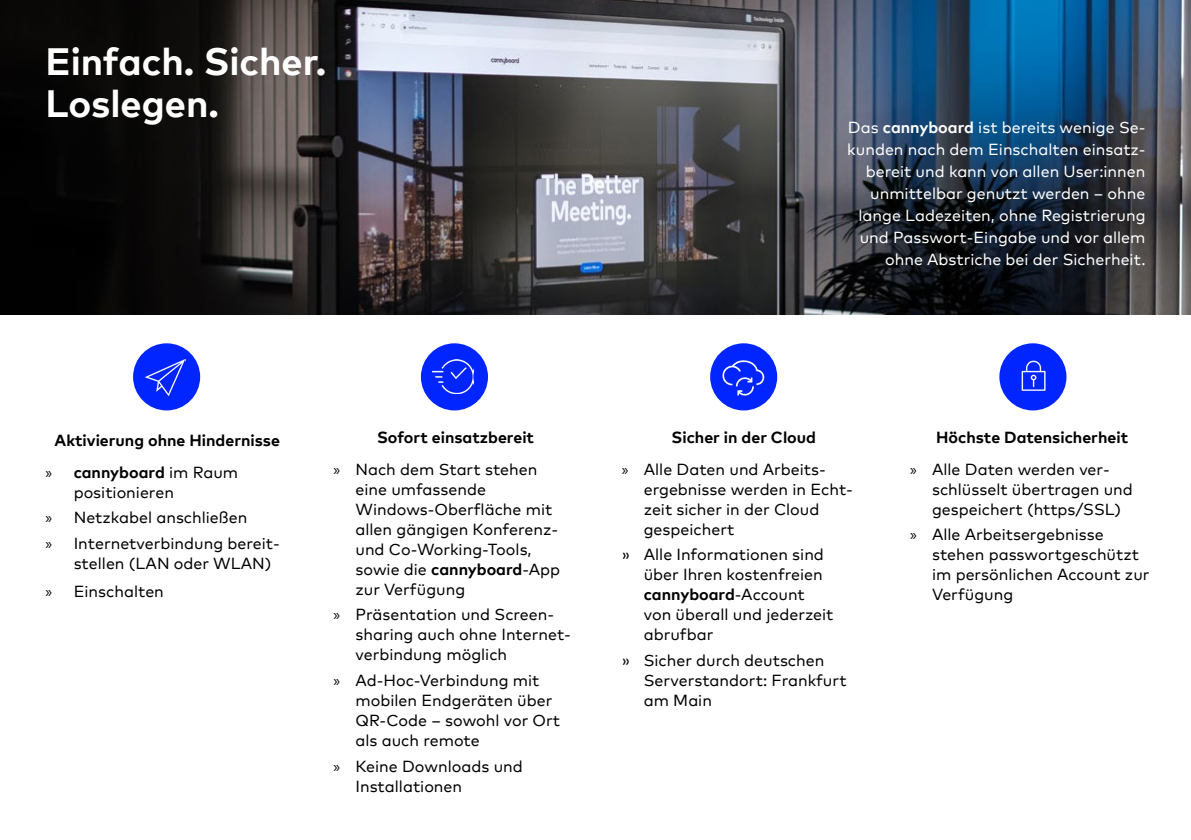
<style>
.page{position:relative;width:1191px;height:840px;background:#fff}
.page>*{position:absolute;margin:0;border:0;box-sizing:border-box;transform-origin:0 0}
.t1{font:700 38px/42px "Mark Pro";color:#fff}
.t2{font:16px/20px "Mark Pro";color:#000}
.t3{font:16px/22px "Mark Pro";color:#fff;text-align:right}
.t4{font:700 16px/31.4px "Mark Pro";color:#000}
.s1{font-weight:700}
.s2{font-family:"Myriad Pro";font-weight:400}
.s3{font-weight:400}
.s4{font-family:"Myriad Pro"}
</style>
<div class="page">
<img style="left:0;top:0;width:1191px;height:315px">
<div style="left:133px;top:343px;width:67px;height:67px;background:#0025ff;border-radius:50%"></div>
<img style="left:145px;top:359px;width:40px;height:37px">
<div style="left:710px;top:343px;width:67px;height:67px;background:#0025ff;border-radius:50%"></div>
<img style="left:717px;top:353px;width:51px;height:48px">
<div style="left:421px;top:343px;width:67px;height:67px;background:#0025ff;border-radius:50%"></div>
<img style="left:432px;top:359px;width:41px;height:35px">
<div style="left:999px;top:343px;width:67px;height:67px;background:#0025ff;border-radius:50%"></div>
<img style="left:1021px;top:358px;width:25px;height:33px">
<h1 class="t1" style="left:45px;top:38px;width:282px">Einfach. Sicher.<br>Loslegen.</h1>
<p class="t3" style="left:847px;top:115px;width:300px">Das <span class="s1">cannyboard</span> ist bereits wenige Se&shy;kunden nach dem Einschalten einsatz&shy;bereit und kann von allen User:innen unmittelbar genutzt werden – ohne lange Ladezeiten, ohne Registrierung und Passwort-Eingabe und vor allem ohne Abstriche bei der Sicherheit.</p>
<p class="t4" style="left:45px;top:423px;width:236px;text-indent:9px">Aktivierung ohne Hindernisse <span class="s2">»</span> cannyboard <span class="s3">im Raum</span></p>
<p class="t2" style="left:45px;top:477px;width:236px;line-height:25.6px;text-indent:28px">positionieren<br><span class="s4">»</span> Netzkabel anschließen<br><span class="s4">»</span> Internetverbindung bereit-</p>
<p class="t2" style="left:45px;top:548px;width:228px;line-height:27.6px;text-indent:28px">stellen (LAN oder WLAN) <span class="s4">»</span> Einschalten</p>
<p class="t4" style="left:334px;top:420px;width:205px;text-align:right">Sofort einsatzbereit<br><span class="s2">»</span> <span class="s3">Nach dem Start stehen</span></p>
<p class="t2" style="left:355px;top:477px;width:206px">eine umfassende<br>Windows-Oberfläche mit allen gängigen Konferenz&shy;und Co-Working-Tools, sowie die <span class="s1">cannyboard</span>-App zur Verfügung</p>
<p class="t2" style="left:355px;top:603px;width:217px;text-indent:-22px"><span class="s4">»</span> Präsentation und Screen&shy;sharing auch ohne Internet&shy;verbindung möglich</p>
<p class="t2" style="left:355px;top:668px;width:206px;text-indent:-22px"><span class="s4">»</span> Ad-Hoc-Verbindung mit mobilen Endgeräten über<br>QR-Code – sowohl vor Ort als auch remote</p>
<p class="t2" style="left:355px;top:754px;width:169px;text-indent:-22px"><span class="s4">»</span> Keine Downloads und<br>Installationen</p>
<p class="t2" style="left:622px;top:420px;width:203px;line-height:31.4px;text-indent:50px"><span class="s1">Sicher in der Cloud </span><span class="s4">»</span> Alle Daten und Arbeits-</p>
<p class="t2" style="left:644px;top:477px;width:211px">ergebnisse werden in Echt&shy;zeit sicher in der Cloud gespeichert</p>
<p class="t2" style="left:644px;top:543px;width:191px;text-indent:-22px">» Alle Informationen sind über Ihren kostenfreien <span class="s1">cannyboard</span>-Account von überall und jederzeit abrufbar</p>
<p class="t2" style="left:644px;top:648px;width:204px;text-indent:-22px">» Sicher durch deutschen<br>Serverstandort: Frankfurt am Main</p>
<p class="t4" style="left:910px;top:420px;width:219px;text-indent:26px">Höchste Datensicherheit <span class="s2">»</span> <span class="s3">Alle Daten werden ver-</span></p>
<p class="t2" style="left:932px;top:477px;width:202px">schlüsselt übertragen und gespeichert (https/SSL)</p>
<p class="t2" style="left:932px;top:523px;width:219px;text-indent:-22px"><span class="s4">»</span> Alle Arbeitsergebnisse stehen passwortgeschützt im persönlichen Account zur<br>Verfügung</p>
</div>
